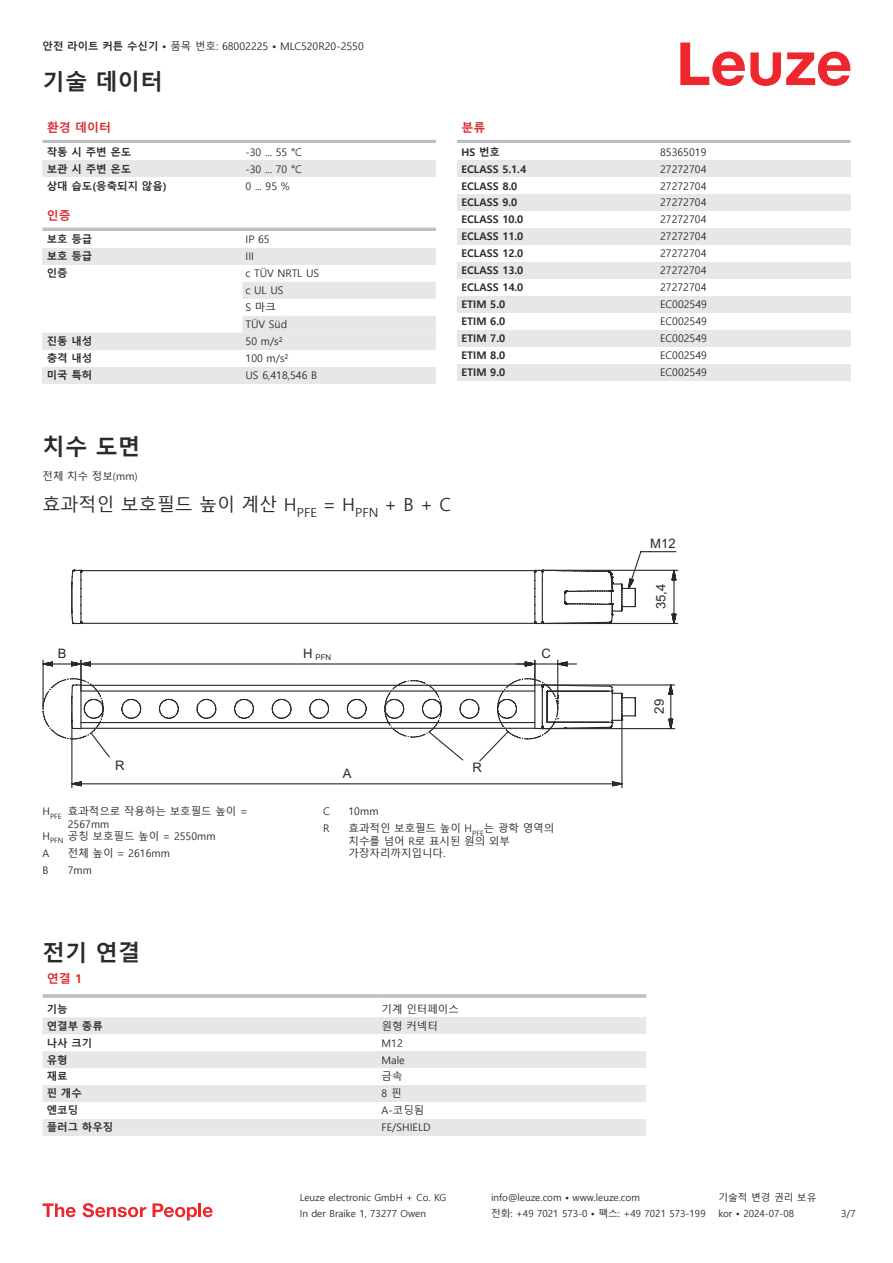
<style>
.page{position:relative;width:893px;height:1263px;background:#fff}
.page>*{position:absolute;margin:0;border:0;box-sizing:border-box;transform-origin:0 0}
.t1{font:700 22.5px "Malgun Gothic";color:#2b292a}
.t2{font:18px "Malgun Gothic";color:#2b292a}
.t3{font:13.05px "Arial";letter-spacing:.005em;color:#2b292a}
.t4{font:700 12px "Malgun Gothic";color:#db2a30}
.t5{font:10.5px/17px "Malgun Gothic";color:#2b292a}
.t6{font:700 10.5px "Malgun Gothic";color:#2b292a}
.t7{font:9.75px "Malgun Gothic";color:#2b292a}
.t8{font:7.8px "Arial";color:#2b292a}
.s1{font-weight:700}
</style>
<div class="page">
<svg style="left:680px;top:43px;width:170px;height:43px"></svg>
<hr style="left:43px;top:140px;width:393px;height:3px;background:#bdbfc1">
<div style="left:43px;top:160px;width:199px;height:17px;background:#e6e7e9"></div>
<div style="left:242px;top:160px;width:194px;height:17px;background:#e6e7e9"></div>
<hr style="left:43px;top:228px;width:393px;height:3px;background:#bdbfc1">
<div style="left:43px;top:248px;width:199px;height:17px;background:#e6e7e9"></div>
<div style="left:242px;top:248px;width:194px;height:17px;background:#e6e7e9"></div>
<svg style="left:242px;top:282px;width:194px;height:51px"></svg>
<div style="left:43px;top:333px;width:199px;height:17px;background:#e6e7e9"></div>
<div style="left:242px;top:333px;width:194px;height:17px;background:#e6e7e9"></div>
<div style="left:43px;top:367px;width:199px;height:16px;background:#e6e7e9"></div>
<div style="left:242px;top:367px;width:194px;height:16px;background:#e6e7e9"></div>
<svg style="left:43px;top:1017px;width:335px;height:119px;fill:#e6e7e9"></svg>
<hr style="left:43px;top:994px;width:335px;height:4px;background:#bdbfc1">
<hr style="left:378px;top:994px;width:268px;height:4px;background:#c9cbcd">
<div style="left:378px;top:1017px;width:268px;height:17px;background:#e6e7e9"></div>
<div style="left:378px;top:1051px;width:268px;height:17px;background:#e6e7e9"></div>
<div style="left:378px;top:1085px;width:268px;height:17px;background:#e6e7e9"></div>
<div style="left:378px;top:1119px;width:268px;height:17px;background:#e6e7e9"></div>
<hr style="left:457px;top:140px;width:393px;height:3px;background:#bdbfc1">
<div style="left:457px;top:160px;width:200px;height:17px;background:#e6e7e9"></div>
<div style="left:657px;top:160px;width:193px;height:17px;background:#e6e7e9"></div>
<div style="left:457px;top:194px;width:200px;height:17px;background:#e6e7e9"></div>
<div style="left:657px;top:194px;width:193px;height:17px;background:#e6e7e9"></div>
<div style="left:457px;top:228px;width:200px;height:17px;background:#e6e7e9"></div>
<div style="left:657px;top:228px;width:193px;height:17px;background:#e6e7e9"></div>
<div style="left:457px;top:262px;width:200px;height:17px;background:#e6e7e9"></div>
<div style="left:657px;top:262px;width:193px;height:17px;background:#e6e7e9"></div>
<div style="left:457px;top:296px;width:200px;height:17px;background:#e6e7e9"></div>
<div style="left:657px;top:296px;width:193px;height:17px;background:#e6e7e9"></div>
<div style="left:457px;top:330px;width:200px;height:17px;background:#e6e7e9"></div>
<div style="left:657px;top:330px;width:193px;height:17px;background:#e6e7e9"></div>
<div style="left:457px;top:364px;width:200px;height:16px;background:#e6e7e9"></div>
<div style="left:657px;top:364px;width:193px;height:16px;background:#e6e7e9"></div>
<svg style="left:43px;top:1203px;width:33px;height:14px"></svg>
<svg style="left:83px;top:1203px;width:63px;height:14px"></svg>
<svg style="left:153px;top:1203px;width:44px;height:17px"></svg>
<hr style="left:198px;top:1203px;width:3px;height:14px;background:#ed272d">
<svg style="left:203px;top:1207px;width:10px;height:10px"></svg>
<svg style="left:71px;top:569px;width:463px;height:9px"></svg>
<svg style="left:71px;top:578px;width:463px;height:47px"></svg>
<svg style="left:534px;top:551px;width:144px;height:74px"></svg>
<svg style="left:43px;top:659px;width:632px;height:129px"></svg>
<p class="t5" style="left:43px;top:38px;width:323px"><span class="s1">안전 라이트 커튼 수신기 •</span> 품목 번호: 68002225 <span class="s1">•</span> MLC520R20-2550</p>
<h1 class="t1" style="left:43px;top:69px;width:122px">기술 데이터</h1>
<p class="t4" style="left:47px;top:121px;width:66px">환경 데이터</p>
<p class="t6" style="left:47px;top:146px;width:86px">작동 시 주변 온도</p>
<p class="t5" style="left:246px;top:144px;width:58px">-30 ... 55 °C</p>
<p class="t6" style="left:47px;top:163px;width:86px">보관 시 주변 온도</p>
<p class="t5" style="left:246px;top:161px;width:58px">-30 ... 70 °C</p>
<p class="t6" style="left:47px;top:179px;width:121px">상대 습도(응축되지 않음)</p>
<p class="t5" style="left:246px;top:177px;width:46px">0 ... 95 %</p>
<p class="t4" style="left:47px;top:208px;width:25px">인증</p>
<p class="t6" style="left:47px;top:233px;width:47px">보호 등급</p>
<p class="t5" style="left:246px;top:231px;width:26px">IP 65</p>
<p class="t6" style="left:47px;top:250px;width:47px">보호 등급</p>
<p class="t5" style="left:246px;top:248px;width:10px">III</p>
<p class="t6" style="left:47px;top:267px;width:22px">인증</p>
<p class="t5" style="left:246px;top:265px;width:75px">c TÜV NRTL US c UL US<br>S 마크<br>TÜV Süd</p>
<p class="t6" style="left:47px;top:335px;width:47px">진동 내성</p>
<p class="t5" style="left:246px;top:333px;width:39px">50 m/s²</p>
<p class="t6" style="left:47px;top:352px;width:47px">충격 내성</p>
<p class="t5" style="left:246px;top:350px;width:44px">100 m/s²</p>
<p class="t6" style="left:47px;top:369px;width:47px">미국 특허</p>
<p class="t5" style="left:246px;top:367px;width:73px">US 6,418,546 B</p>
<p class="t4" style="left:461px;top:121px;width:25px">분류</p>
<p class="t6" style="left:461px;top:146px;width:40px">HS 번호</p>
<p class="t5" style="left:660px;top:144px;width:48px">85365019</p>
<p class="t6" style="left:461px;top:163px;width:66px">ECLASS 5.1.4</p>
<p class="t5" style="left:660px;top:161px;width:48px">27272704</p>
<p class="t6" style="left:461px;top:179px;width:57px">ECLASS 8.0</p>
<p class="t5" style="left:660px;top:177px;width:48px">27272704</p>
<p class="t6" style="left:461px;top:196px;width:57px">ECLASS 9.0</p>
<p class="t5" style="left:660px;top:194px;width:48px">27272704</p>
<p class="t6" style="left:461px;top:213px;width:63px">ECLASS 10.0</p>
<p class="t5" style="left:660px;top:211px;width:48px">27272704</p>
<p class="t6" style="left:461px;top:230px;width:63px">ECLASS 11.0</p>
<p class="t5" style="left:660px;top:228px;width:48px">27272704</p>
<p class="t6" style="left:461px;top:247px;width:63px">ECLASS 12.0</p>
<p class="t5" style="left:660px;top:245px;width:48px">27272704</p>
<p class="t6" style="left:461px;top:264px;width:63px">ECLASS 13.0</p>
<p class="t5" style="left:660px;top:262px;width:48px">27272704</p>
<p class="t6" style="left:461px;top:281px;width:63px">ECLASS 14.0</p>
<p class="t5" style="left:660px;top:279px;width:48px">27272704</p>
<p class="t6" style="left:461px;top:298px;width:45px">ETIM 5.0</p>
<p class="t5" style="left:660px;top:296px;width:48px">EC002549</p>
<p class="t6" style="left:461px;top:315px;width:45px">ETIM 6.0</p>
<p class="t5" style="left:660px;top:313px;width:48px">EC002549</p>
<p class="t6" style="left:461px;top:332px;width:45px">ETIM 7.0</p>
<p class="t5" style="left:660px;top:330px;width:48px">EC002549</p>
<p class="t6" style="left:461px;top:349px;width:45px">ETIM 8.0</p>
<p class="t5" style="left:660px;top:347px;width:48px">EC002549</p>
<p class="t6" style="left:461px;top:366px;width:45px">ETIM 9.0</p>
<p class="t5" style="left:660px;top:364px;width:48px">EC002549</p>
<h1 class="t1" style="left:43px;top:433px;width:99px">치수 도면</h1>
<p class="t5" style="left:43px;top:468px;width:97px">전체 치수 정보(mm)</p>
<h2 class="t2" style="left:43px;top:494px;width:410px">효과적인 보호필드 높이 계산 H<sub>PFE</sub> = H<sub>PFN</sub> + B + C</h2>
<p class="t3" style="left:58px;top:649px;width:10px">B</p>
<p class="t8" style="left:303px;top:654px;width:29px"><sup>H</sup> PFN</p>
<p class="t3" style="left:542px;top:648px;width:11px">C</p>
<p class="t3" style="left:650px;top:538px;width:27px">M12</p>
<p class="t3" style="left:656px;top:609px;width:27px;rotate:-90deg">35,4</p>
<p class="t3" style="left:654px;top:714px;width:16px;rotate:-90deg">29</p>
<p class="t3" style="left:115px;top:760px;width:11px">R</p>
<p class="t3" style="left:472px;top:763px;width:11px">R</p>
<p class="t3" style="left:343px;top:768px;width:10px">A</p>
<p class="t5" style="left:43px;top:803px;width:206px">H<sub>PFE</sub> 효과적으로 작용하는 보호필드 높이 =</p>
<p class="t5" style="left:68px;top:816px;width:43px">2567mm</p>
<p class="t5" style="left:43px;top:827px;width:175px">H<sub>PFN</sub> 공칭 보호필드 높이 = 2550mm</p>
<p class="t5" style="left:43px;top:844px;width:8px">A</p>
<p class="t5" style="left:68px;top:844px;width:104px">전체 높이 = 2616mm</p>
<p class="t5" style="left:43px;top:861px;width:8px">B</p>
<p class="t5" style="left:68px;top:861px;width:26px">7mm</p>
<p class="t5" style="left:323px;top:803px;width:8px">C</p>
<p class="t5" style="left:348px;top:803px;width:32px">10mm</p>
<p class="t5" style="left:323px;top:820px;width:8px">R</p>
<p class="t5" style="left:348px;top:822px;width:207px;line-height:12.6px">효과적인 보호필드 높이 H<sub>PFE</sub>는 광학 영역의 치수를 넘어 R로 표시된 원의 외부 가장자리까지입니다.</p>
<h1 class="t1" style="left:43px;top:939px;width:99px">전기 연결</h1>
<p class="t4" style="left:47px;top:972px;width:37px">연결 1</p>
<p class="t6" style="left:47px;top:1003px;width:22px">기능</p>
<p class="t5" style="left:382px;top:1001px;width:79px">기계 인터페이스</p>
<p class="t6" style="left:47px;top:1019px;width:58px">연결부 종류</p>
<p class="t5" style="left:382px;top:1017px;width:58px">원형 커넥터</p>
<p class="t6" style="left:47px;top:1036px;width:47px">나사 크기</p>
<p class="t5" style="left:382px;top:1034px;width:23px">M12</p>
<p class="t6" style="left:47px;top:1053px;width:22px">유형</p>
<p class="t5" style="left:382px;top:1051px;width:25px">Male</p>
<p class="t6" style="left:47px;top:1070px;width:22px">재료</p>
<p class="t5" style="left:382px;top:1068px;width:22px">금속</p>
<p class="t6" style="left:47px;top:1087px;width:37px">핀 개수</p>
<p class="t5" style="left:382px;top:1085px;width:21px">8 핀</p>
<p class="t6" style="left:47px;top:1104px;width:33px">엔코딩</p>
<p class="t5" style="left:382px;top:1102px;width:44px">A-코딩됨</p>
<p class="t6" style="left:47px;top:1121px;width:68px">플러그 하우징</p>
<p class="t5" style="left:382px;top:1119px;width:50px">FE/SHIELD</p>
<p class="t7" style="left:300px;top:1192px;width:148px">Leuze electronic GmbH + Co. KG</p>
<p class="t7" style="left:491px;top:1192px;width:150px">info@leuze.com • www.leuze.com</p>
<p class="t7" style="left:718px;top:1192px;width:100px">기술적 변경 권리 보유</p>
<p class="t7" style="left:300px;top:1208px;width:128px">In der Braike 1, 73277 Owen</p>
<p class="t7" style="left:491px;top:1208px;width:216px">전화: +49 7021 573-0 • 팩스: +49 7021 573-199</p>
<p class="t7" style="left:718px;top:1208px;width:77px">kor • 2024-07-08</p>
<p class="t7" style="left:841px;top:1208px;width:16px">3/7</p>
</div>
